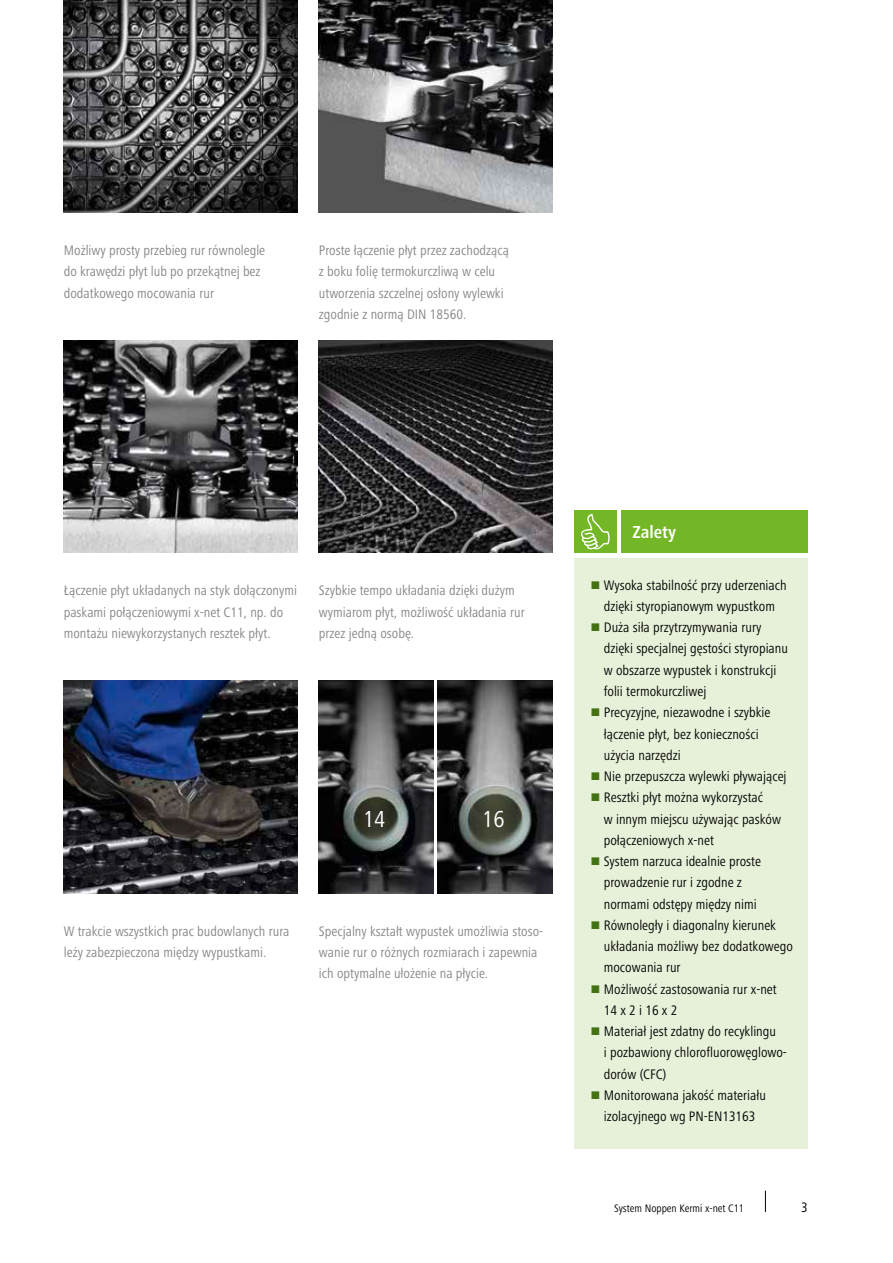
<style>
.page{position:relative;width:893px;height:1263px;background:#fff}
.page>*{position:absolute;margin:0;border:0;box-sizing:border-box;transform-origin:0 0}
.t1{font:condensed 24px "Frutiger Next LTW1 G";color:#fff}
.t2{font:700 condensed 18px "Frutiger Next LTW1 G";color:#fff}
.t3{font:condensed 14.25px/21.3px "Frutiger Next LTW1 G";color:#000}
.t4{font:condensed 14.25px/21.3px "Frutiger Next LTW1 G";color:#868685}
.t5{font:condensed 11.25px "Frutiger Next LTW1 G";color:#000}
</style>
<div class="page">
<svg style="left:765px;top:1191px;width:1px;height:21px"></svg>
<div style="left:574px;top:558px;width:234px;height:590px;background:#e7f1d9"></div>
<div style="left:622px;top:510px;width:186px;height:43px;background:#74b726"></div>
<div style="left:574px;top:510px;width:43px;height:43px;background:#74b726"></div>
<svg style="left:581px;top:514px;width:29px;height:35px"></svg>
<img style="left:319px;top:340px;width:234px;height:213px">
<img style="left:319px;top:0;width:234px;height:213px">
<img style="left:64px;top:680px;width:234px;height:213px">
<img style="left:64px;top:340px;width:234px;height:213px">
<img style="left:64px;top:0;width:234px;height:213px">
<img style="left:319px;top:680px;width:115px;height:213px">
<img style="left:438px;top:680px;width:115px;height:213px">
<p class="t4" style="left:64px;top:240px;width:203px">Możliwy prosty przebieg rur równolegle do krawędzi płyt lub po przekątnej bez dodatkowego mocowania rur</p>
<p class="t4" style="left:319px;top:240px;width:192px">Proste łączenie płyt przez zachodzącą z boku folię termokurczliwą w celu utworzenia szczelnej osłony wylewki zgodnie z normą DIN 18560.</p>
<p class="t4" style="left:64px;top:580px;width:235px">Łączenie płyt układanych na styk dołączonymi paskami połączeniowymi x-net C11, np. do montażu niewykorzystanych resztek płyt.</p>
<p class="t4" style="left:319px;top:580px;width:207px">Szybkie tempo układania dzięki dużym wymiarom płyt, możliwość układania rur przez jedną osobę.</p>
<h1 class="t1" style="left:363px;top:806px;width:24px">14</h1>
<h1 class="t1" style="left:482px;top:806px;width:24px">16</h1>
<p class="t4" style="left:64px;top:920px;width:227px">W trakcie wszystkich prac budowlanych rura leży zabezpieczona między wypustkami.</p>
<p class="t4" style="left:319px;top:920px;width:226px">Specjalny kształt wypustek umożliwia stoso&shy;wanie rur o różnych rozmiarach i zapewnia ich optymalne ułożenie na płycie.</p>
<p class="t2" style="left:632px;top:522px;width:45px">Zalety</p>
<p class="t3" style="left:604px;top:574px;width:191px">Wysoka stabilność przy uderzeniach dzięki styropianowym wypustkom<br>Duża siła przytrzymywania rury dzięki specjalnej gęstości styropianu w obszarze wypustek i konstrukcji folii termokurczliwej<br>Precyzyjne, niezawodne i szybkie łączenie płyt, bez konieczności użycia narzędzi<br>Nie przepuszcza wylewki pływającej<br>Resztki płyt można wykorzystać<br>w innym miejscu używając pasków połączeniowych x-net<br>System narzuca idealnie proste prowadzenie rur i zgodne z<br>normami odstępy między nimi<br>Równoległy i diagonalny kierunek układania możliwy bez dodatkowego mocowania rur<br>Możliwość zastosowania rur x-net<br>14 x 2 i 16 x 2<br>Materiał jest zdatny do recyklingu<br>i pozbawiony chlorofluorowęglowo&shy;dorów (CFC)<br>Monitorowana jakość materiału izolacyjnego wg PN-EN13163</p>
<p class="t5" style="left:614px;top:1202px;width:131px">System Noppen Kermi x-net C11</p>
<p class="t3" style="left:801px;top:1196px;width:8px">3</p>
</div>
